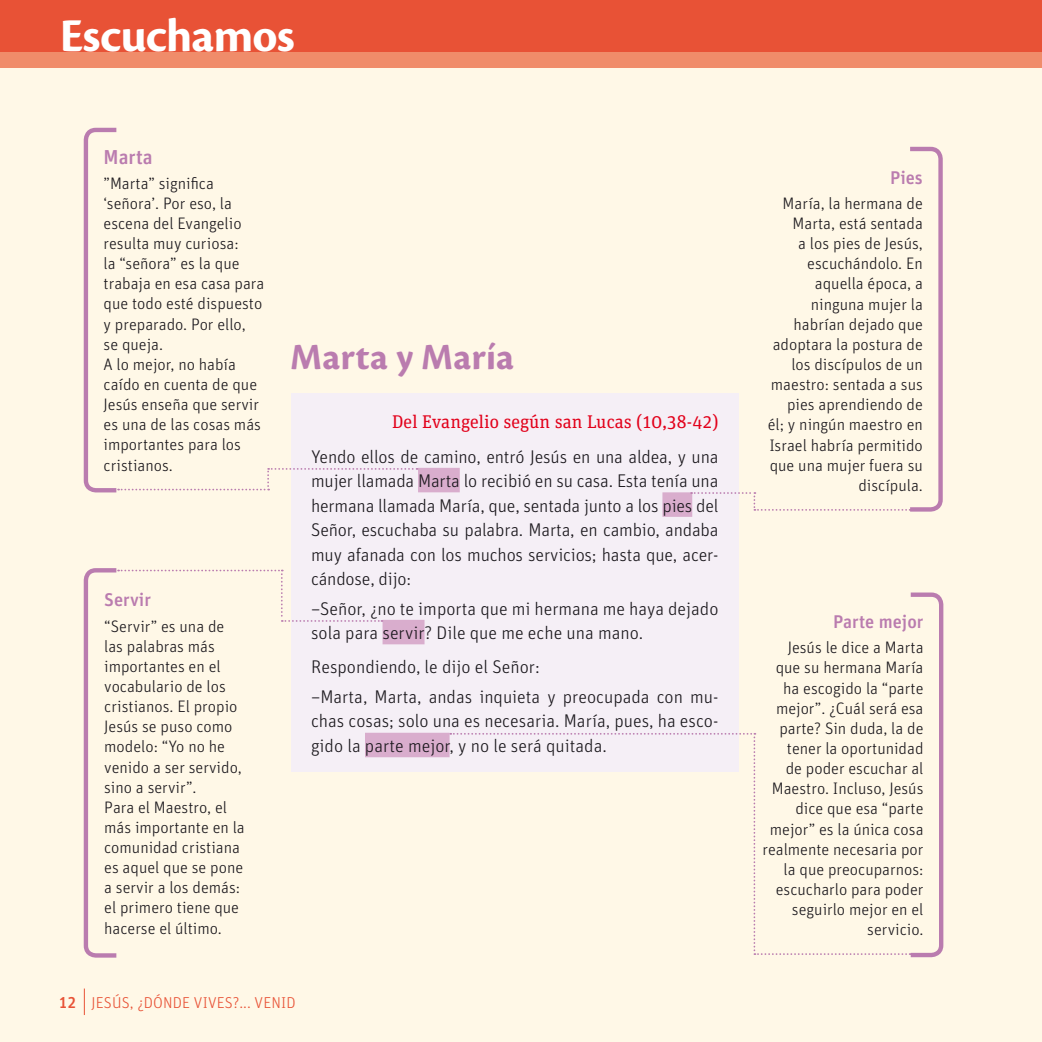
<style>
.page{position:relative;width:1042px;height:1042px;background:#fff}
.page>*{position:absolute;margin:0;border:0;box-sizing:border-box;transform-origin:0 0}
.t1{font:700 49px "Cronos Pro";letter-spacing:-.02em;color:#fff}
.t2{font:700 38.5px "Cronos Pro";letter-spacing:.005em;color:#ba7caf}
.t3{font:500 20.12px "Unit OT";color:#ba7caf}
.t4{font:300 18.38px/24.5px "Unit Pro";color:#1a171c}
.t5{font:18.38px "Unit Slab OT";color:#e2001a}
.t6{font:500 18.38px "Unit OT";color:#ba7caf}
.t7{font:500 18.38px "Unit Pro";color:#ba7caf}
.t8{font:300 16.62px/20.1px "Unit OT";color:#1a171c}
.t9{font:300 15.75px "Unit Pro";letter-spacing:.01em;color:#e85236}
.s1{font-weight:500}
</style>
<div class="page">
<div style="left:0;top:60px;width:1042px;height:982px;background:#fff8e7"></div>
<div style="left:291px;top:394px;width:447px;height:378px;background:#f5eff6"></div>
<div style="left:418px;top:468px;width:42px;height:24px;background:#d9adcd"></div>
<div style="left:662px;top:492px;width:30px;height:25px;background:#d9adcd"></div>
<div style="left:382px;top:620px;width:42px;height:24px;background:#d9adcd"></div>
<div style="left:365px;top:733px;width:84px;height:24px;background:#d9adcd"></div>
<div style="left:0;top:39px;width:1042px;height:29px;background:#f08c6a"></div>
<div style="left:0;top:0;width:1042px;height:52px;background:#e85236"></div>
<svg style="left:84px;top:988px;width:1px;height:27px"></svg>
<svg style="left:83px;top:127px;width:334px;height:366px"></svg>
<svg style="left:83px;top:568px;width:299px;height:390px"></svg>
<svg style="left:450px;top:590px;width:494px;height:368px"></svg>
<svg style="left:691px;top:146px;width:252px;height:368px"></svg>
<h1 class="t1" style="left:60px;top:17px;width:236px">Escuchamos</h1>
<p class="t3" style="left:104px;top:145px;width:51px">Marta</p>
<p class="t8" style="left:104px;top:174px;width:162px">”Marta” significa ‘señora’. Por eso, la escena del Evangelio resulta muy curiosa:<br>la “señora” es la que trabaja en esa casa para que todo esté dispuesto y preparado. Por ello, se queja.<br>A lo mejor, no había caído en cuenta de que<br>Jesús enseña que servir es una de las cosas más importantes para los cristianos.</p>
<p class="t7" style="left:890px;top:170px;width:34px">Pies</p>
<p class="t8" style="left:768px;top:195px;width:157px;text-align:right">María, la hermana de<br>Marta, está sentada<br>a los pies de Jesús, escuchándolo. En aquella época, a ninguna mujer la habrían dejado que adoptara la postura de los discípulos de un maestro: sentada a sus pies aprendiendo de él; y ningún maestro en<br>Israel habría permitido que una mujer fuera su discípula.</p>
<h2 class="t2" style="left:290px;top:343px;width:225px">Marta y María</h2>
<p class="t5" style="left:392px;top:411px;width:328px">Del Evangelio según san Lucas (10,38-42)</p>
<p class="t4" style="left:311px;top:446px;width:409px;text-align:justify">Yendo ellos de camino, entró Jesús en una aldea, y una mujer llamada Marta lo recibió en su casa. Esta tenía una hermana llamada María, que, sentada junto a los pies del Señor, escuchaba su palabra. Marta, en cambio, andaba muy afanada con los muchos servicios; hasta que, acer&shy;cándose, dijo:</p>
<p class="t4" style="left:311px;top:597px;width:409px">–Señor, ¿no te importa que mi hermana me haya dejado sola para servir? Dile que me eche una mano.</p>
<p class="t4" style="left:311px;top:654px;width:409px;line-height:29.4px">Respondiendo, le dijo el Señor:<br>–Marta, Marta, andas inquieta y preocupada con mu-</p>
<p class="t4" style="left:311px;top:710px;width:409px">chas cosas; solo una es necesaria. María, pues, ha esco&shy;gido la parte mejor, y no le será quitada.</p>
<p class="t6" style="left:104px;top:589px;width:48px">Servir</p>
<p class="t8" style="left:104px;top:617px;width:142px">“Servir” es una de las palabras más importantes en el vocabulario de los cristianos. El propio<br>Jesús se puso como modelo: “Yo no he venido a ser servido, sino a servir”.<br>Para el Maestro, el más importante en la comunidad cristiana es aquel que se pone a servir a los demás: el primero tiene que hacerse el último.</p>
<p class="t6" style="left:833px;top:611px;width:92px">Parte mejor</p>
<p class="t8" style="left:762px;top:639px;width:163px;text-align:right">Jesús le dice a Marta que su hermana María ha escogido la “parte mejor”. ¿Cuál será esa parte? Sin duda, la de tener la oportunidad<br>de poder escuchar al<br>Maestro. Incluso, Jesús dice que esa “parte mejor” es la única cosa realmente necesaria por la que preocuparnos: escucharlo para poder seguirlo mejor en el servicio.</p>
<p class="t9" style="left:59px;top:997px;width:238px"><span class="s1">12</span> JESÚS, ¿DÓNDE VIVES?... VENID</p>
</div>
